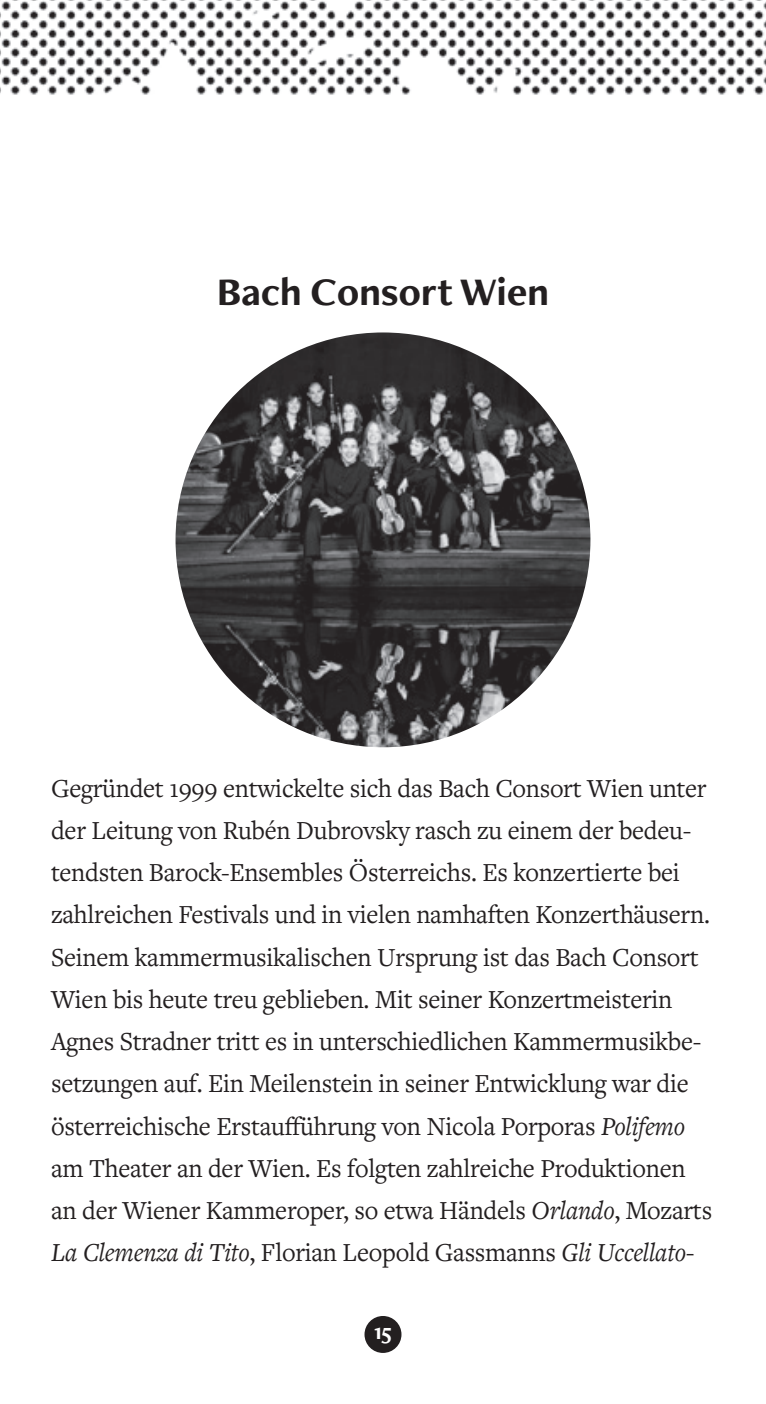
<style>
.page{position:relative;width:766px;height:1404px;background:#fff}
.page>*{position:absolute;margin:0;border:0;box-sizing:border-box;transform-origin:0 0}
.t1{font:700 40.5px "Freight Neo Pro";letter-spacing:-.01em;color:#231f20}
.t2{font:27px/42.1px "Freight Text Pro";letter-spacing:-.01em;color:#231f20}
.t3{font:700 22.72px "Freight Neo Pro";color:#fff}
.s1{font-style:italic}
</style>
<div class="page">
<img style="left:175px;top:332px;width:415px;height:415px;border-radius:207px">
<img style="left:0;top:0;width:765px;height:95px">
<div style="left:364px;top:1315px;width:37px;height:37px;background:#231f20;border-radius:50%"></div>
<h1 class="t1" style="left:217px;top:264px;width:334px">Bach Consort Wien</h1>
<p class="t2" style="left:51px;top:766px;width:662px">Gegründet 1999 entwickelte sich das Bach Consort Wien unter der Leitung von Rubén Dubrovsky rasch zu einem der bedeu&shy;tendsten Barock-Ensembles Österreichs. Es konzertierte bei zahlreichen Festivals und in vielen namhaften Konzerthäusern.<br>Seinem kammermusikalischen Ursprung ist das Bach Consort Wien bis heute treu geblieben. Mit seiner Konzertmeisterin Agnes Stradner tritt es in unterschiedlichen Kammermusikbe&shy;setzungen auf. Ein Meilenstein in seiner Entwicklung war die österreichische Erstaufführung von Nicola Porporas <span class="s1">Polifemo </span>am Theater an der Wien. Es folgten zahlreiche Produktionen an der Wiener Kammeroper, so etwa Händels <span class="s1">Orlando</span>, Mozarts <span class="s1">La Clemenza di Tito</span>, Florian Leopold Gassmanns <span class="s1">Gli Uccellato-</span></p>
<p class="t3" style="left:374px;top:1316px;width:19px">15</p>
</div>
